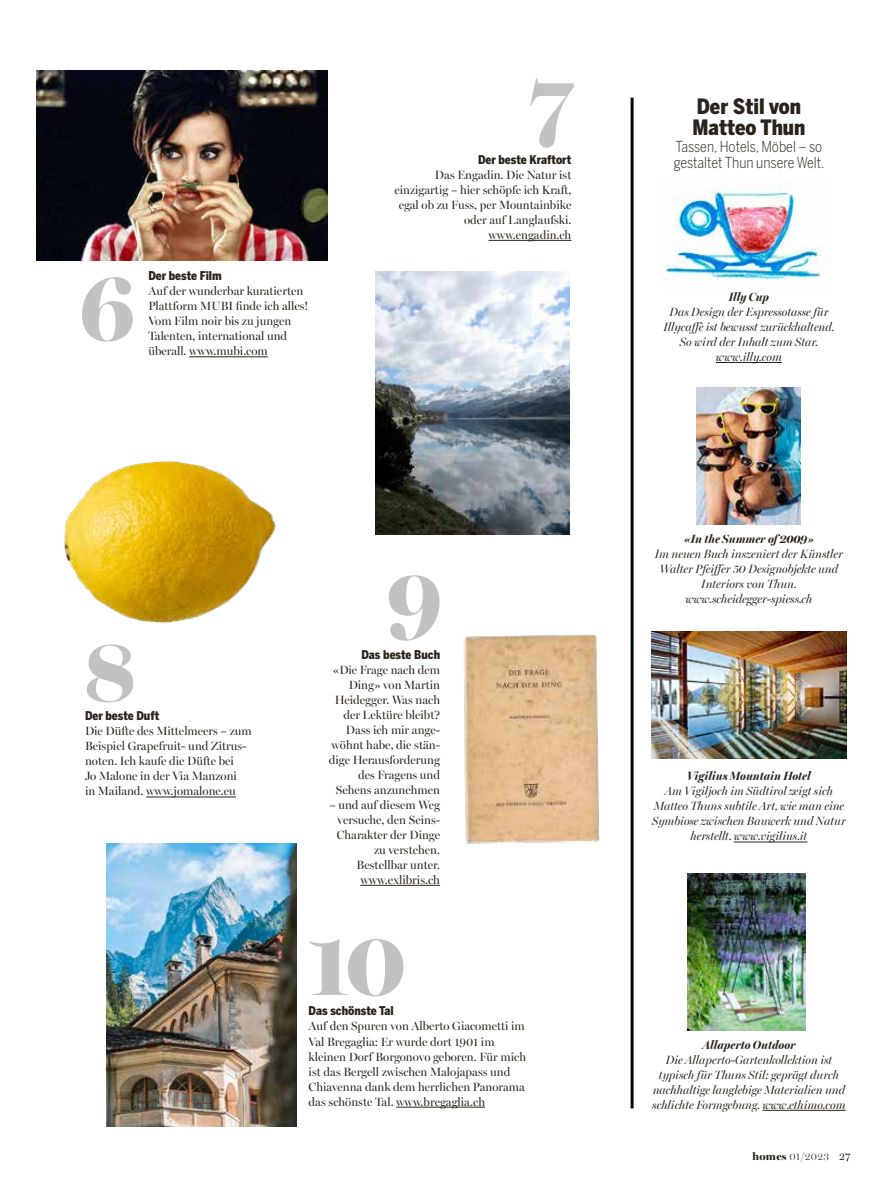
<style>
.page{position:relative;width:893px;height:1200px;background:#fff}
.page>*{position:absolute;margin:0;border:0;box-sizing:border-box;transform-origin:0 0}
.t1{font:900 90px "Miller Banner";color:#c2c2c3}
.t2{font:900 21px/21px "Benton Sans Cond";color:#28231d}
.t3{font:300 15px/16.5px "Benton Sans Cond";color:#28231d}
.t4{font:12px/15px "Miller Banner";color:#28231d}
.t5{font:italic 12px/15px "Miller Banner";color:#28231d;text-align:center;scale:.96 1}
.t6{font:900 12px "Benton Sans Cond";color:#28231d}
.t7{font:italic 700 12px "Miller Banner";color:#28231d}
.t8{font:italic 700 12px "Miller Banner";color:#28231d;scale:.96 1}
.t9{font:300 10.5px "Miller Banner";letter-spacing:.02em;color:#28231d}
.s1{font-weight:700}
.s2{font-weight:700;font-size:11.7px}
.s3{font-weight:900}
.s4{font-family:"Miller Text";font-weight:400}
</style>
<div class="page">
<img style="left:687px;top:873px;width:119px;height:156px">
<img style="left:652px;top:631px;width:194px;height:127px">
<img style="left:464px;top:634px;width:136px;height:210px">
<img style="left:697px;top:387px;width:104px;height:137px">
<img style="left:659px;top:179px;width:172px;height:102px">
<img style="left:64px;top:460px;width:212px;height:164px">
<img style="left:37px;top:70px;width:290px;height:190px">
<img style="left:106px;top:843px;width:190px;height:283px">
<img style="left:375px;top:271px;width:195px;height:263px">
<hr style="left:189px;top:356px;width:79px;height:1px;background:#28231d">
<hr style="left:146px;top:796px;width:90px;height:1px;background:#28231d">
<hr style="left:396px;top:1106px;width:89px;height:1px;background:#28231d">
<hr style="left:360px;top:884px;width:80px;height:1px;background:#28231d">
<hr style="left:716px;top:362px;width:66px;height:1px;background:#28231d">
<hr style="left:734px;top:841px;width:73px;height:1px;background:#28231d">
<hr style="left:762px;top:1109px;width:83px;height:1px;background:#28231d">
<hr style="left:631px;top:98px;width:3px;height:1010px;background:#000705">
<hr style="left:489px;top:240px;width:82px;height:1px;background:#28231d">
<h1 class="t1" style="left:529px;top:51px;width:44px">7</h1>
<h1 class="t1" style="left:79px;top:254px;width:58px">6</h1>
<p class="t6" style="left:148px;top:268px;width:75px">Der beste Film</p>
<p class="t4" style="left:148px;top:283px;width:162px">Auf der wunderbar kuratierten<br>Plattform MUBI finde ich alles!<br>Vom Film noir bis zu jungen<br>Talenten, international und überall. www.mubi.com</p>
<p class="t6" style="left:478px;top:152px;width:95px">Der beste Kraftort</p>
<p class="t4" style="left:394px;top:167px;width:178px;text-align:right">Das Engadin. Die Natur ist einzigartig – hier schöpfe ich Kraft, egal ob zu Fuss, per Mountainbike oder auf Langlaufski. www.engadin.ch</p>
<h1 class="t1" style="left:84px;top:615px;width:53px">8</h1>
<p class="t6" style="left:85px;top:708px;width:76px">Der beste Duft</p>
<p class="t4" style="left:85px;top:723px;width:168px">Die Düfte des Mittelmeers – zum<br>Beispiel Grapefruit- und Zitrus&shy;noten. Ich kaufe die Düfte bei<br>Jo Malone in der Via Manzoni<br>in Mailand. www.jomalone.eu</p>
<h1 class="t1" style="left:386px;top:545px;width:58px">9</h1>
<p class="t6" style="left:362px;top:647px;width:80px">Das beste Buch</p>
<p class="t4" style="left:329px;top:661px;width:113px;text-align:right">«Die Frage nach dem<br>Ding» von Martin<br>Heidegger. Was nach der Lektüre bleibt?<br>Dass ich mir ange&shy;wöhnt habe, die stän&shy;dige Herausforderung des Fragens und<br>Sehens anzunehmen</p>
<p class="t4" style="left:329px;top:796px;width:112px;text-align:right">– und auf diesem Weg versuche, den Seins-<br>Charakter der Dinge zu verstehen.<br>Bestellbar unter. www.exlibris.ch</p>
<h1 class="t1" style="left:308px;top:908px;width:100px">10</h1>
<p class="t6" style="left:309px;top:1003px;width:87px">Das schönste Tal</p>
<p class="t4" style="left:309px;top:1018px;width:219px">Auf den Spuren von Alberto Giacometti im Val Bregaglia: Er wurde dort 1901 im kleinen Dorf Borgonovo geboren. Für mich ist das Bergell zwischen Malojapass und Chiavenna dank dem herrlichen Panorama das schönste Tal. www.bregaglia.ch</p>
<h2 class="t2" style="left:692px;top:96px;width:115px">Der Stil von<br>Matteo Thun</h2>
<p class="t3" style="left:674px;top:138px;width:152px">Tassen, Hotels, Möbel – so gestaltet Thun unsere Welt.</p>
<p class="t8" style="left:729px;top:289px;width:43px">Illy Cup</p>
<p class="t5" style="left:663px;top:304px;width:180px">Das Design der Espressotasse für<br>Illycaffè ist bewusst zurückhaltend.<br>So wird der Inhalt zum Star. www.illy.com</p>
<p class="t5" style="left:655px;top:531px;width:197px"><span class="s1">«In the Summer of 2009</span><span class="s2">»<br></span>Im neuen Buch inszeniert der Künstler<br>Walter Pfeiffer 50 Designobjekte und<br>Interiors von Thun. www.scheidegger-spiess.ch</p>
<p class="t7" style="left:687px;top:768px;width:125px">Vigilius Mountain Hotel</p>
<p class="t5" style="left:652px;top:783px;width:203px">Am Vigiljoch im Südtirol zeigt sich Matteo Thuns subtile Art, wie man eine Symbiose zwischen Bauwerk und Natur herstellt. www.vigilius.it</p>
<p class="t7" style="left:702px;top:1037px;width:95px">Allaperto Outdoor</p>
<p class="t5" style="left:652px;top:1051px;width:203px">Die Allaperto-Gartenkollektion ist typisch für Thuns Stil: geprägt durch nachhaltige langlebige Materialien und schlichte Formgebung. www.ethimo.com</p>
<p class="t9" style="left:752px;top:1149px;width:99px"><span class="s3">homes</span> 01/2023 <span class="s4">27</span></p>
</div>
